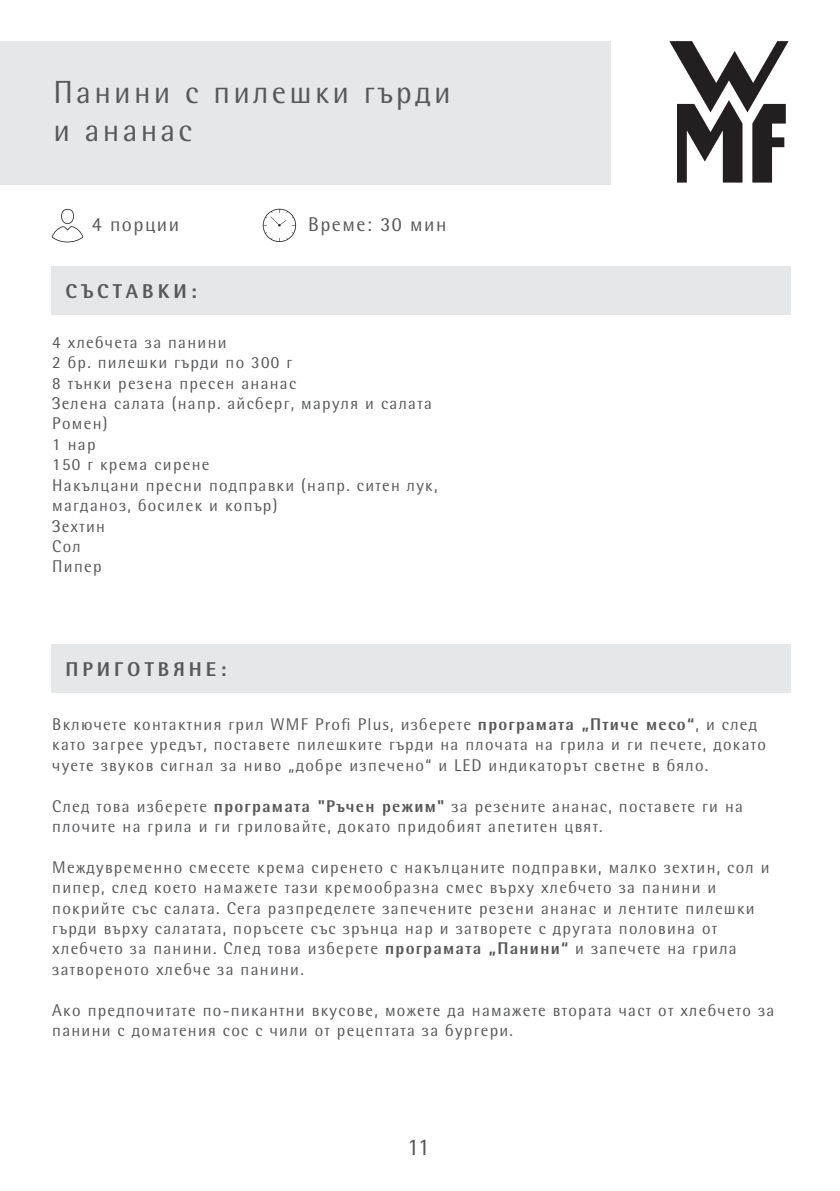
<style>
.page{position:relative;width:840px;height:1191px;background:#fff}
.page>*{position:absolute;margin:0;border:0;box-sizing:border-box;transform-origin:0 0}
.t1{font:32px/38.4px "WMF Rotis";letter-spacing:.1em;color:#57585a}
.t2{font:24px "WMF Rotis";color:#57585a}
.t3{font:700 20px "WMF Rotis";letter-spacing:.2em;color:#57585a}
.t4{font:20px "WMF Rotis";letter-spacing:.075em;color:#57585a}
.t5{font:17px/20.4px "WMF Rotis";letter-spacing:.075em;color:#57585a}
.s1{font-weight:700}
</style>
<div class="page">
<div style="left:0;top:41px;width:610px;height:144px;background:#e6e7e9"></div>
<svg style="left:669px;top:41px;width:119px;height:142px"></svg>
<div style="left:51px;top:266px;width:740px;height:48px;background:#e6e7e9"></div>
<svg style="left:263px;top:209px;width:33px;height:33px"></svg>
<svg style="left:52px;top:209px;width:31px;height:33px"></svg>
<div style="left:51px;top:644px;width:740px;height:48px;background:#e6e7e9"></div>
<h1 class="t1" style="left:53px;top:72px;width:398px">Панини с пилешки гърди и ананас</h1>
<p class="t4" style="left:92px;top:212px;width:89px">4 порции</p>
<p class="t4" style="left:308px;top:212px;width:140px">Време: 30 мин</p>
<p class="t3" style="left:65px;top:279px;width:133px">СЪСТАВКИ:</p>
<p class="t5" style="left:52px;top:332px;width:386px">4 хлебчета за панини<br>2 бр. пилешки гърди по 300 г<br>8 тънки резена пресен ананас<br>Зелена салата (напр. айсберг, маруля и салата<br>Ромен)<br>1 нар<br>150 г крема сирене<br>Накълцани пресни подправки (напр. ситен лук, магданоз, босилек и копър)<br>Зехтин<br>Сол<br>Пипер</p>
<p class="t3" style="left:65px;top:657px;width:162px">ПРИГОТВЯНЕ:</p>
<p class="t5" style="left:52px;top:714px;width:714px">Включете контактния грил WMF Profi Plus, изберете <span class="s1">програмата „Птиче месо“</span>, и след като загрее уредът, поставете пилешките гърди на плочата на грила и ги печете, докато чуете звуков сигнал за ниво „добре изпечено“ и LED индикаторът светне в бяло.</p>
<p class="t5" style="left:52px;top:795px;width:692px">След това изберете <span class="s1">програмата "Ръчен режим"</span> за резените ананас, поставете ги на плочите на грила и ги гриловайте, докато придобият апетитен цвят.</p>
<p class="t5" style="left:52px;top:856px;width:718px">Междувременно смесете крема сиренето с накълцаните подправки, малко зехтин, сол и пипер, след което намажете тази кремообразна смес върху хлебчето за панини и покрийте със салата. Сега разпределете запечените резени ананас и лентите пилешки гърди върху салатата, поръсете със зрънца нар и затворете с другата половина от хлебчето за панини. След това изберете <span class="s1">програмата „Панини“</span> и запечете на грила затвореното хлебче за панини.</p>
<p class="t5" style="left:52px;top:999px;width:723px">Ако предпочитате по-пикантни вкусове, можете да намажете втората част от хлебчето за панини с доматения сос с чили от рецептата за бургери.</p>
<h2 class="t2" style="left:407px;top:1132px;width:24px">11</h2>
</div>
